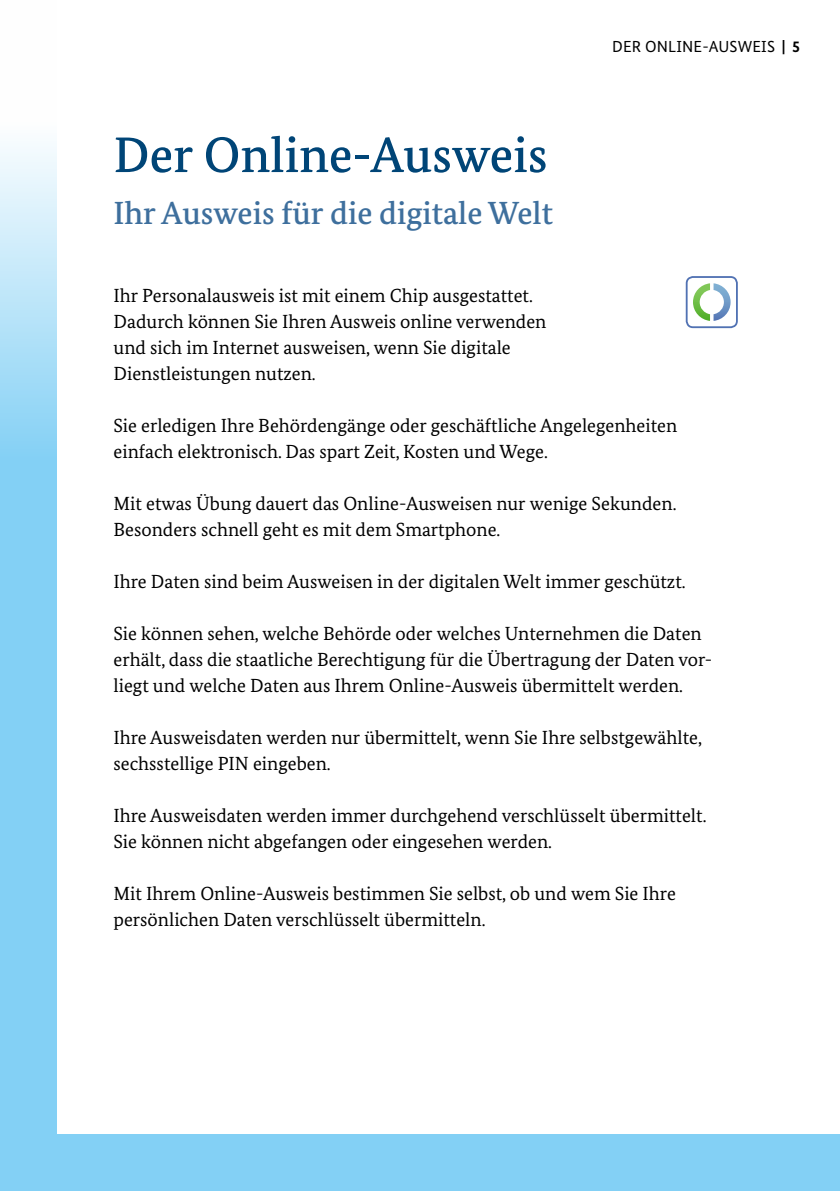
<style>
.page{position:relative;width:840px;height:1191px;background:#fff}
.page>*{position:absolute;margin:0;border:0;box-sizing:border-box;transform-origin:0 0}
.t1{font:500 50px "Bundes Serif";color:#004577}
.t2{font:500 32px "Bundes Serif";color:#3e6f9d}
.t3{font:19px/26px "Bundes Serif";color:#000}
.t4{font:16px "Bundes Sans";letter-spacing:.01em;color:#000}
.s1{font-weight:700}
</style>
<div class="page">
<div style="left:0;top:1134px;width:839px;height:57px;background:#83d0f5"></div>
<svg style="left:0;top:146px;width:57px;height:988px;background:#95d6f6"></svg>
<div style="left:685px;top:276px;width:52px;height:52px;border:2px solid #5172b3;border-radius:6px"></div>
<img style="left:693px;top:283px;width:16px;height:38px">
<img style="left:713px;top:283px;width:17px;height:38px">
<h2 class="t1" style="left:113px;top:124px;width:435px">Der Online-Ausweis</h2>
<h3 class="t2" style="left:113px;top:194px;width:441px">Ihr Ausweis für die digitale Welt</h3>
<p class="t4" style="left:611px;top:37px;width:189px">DER ONLINE-AUSWEIS <span class="s1">| 5</span></p>
<p class="t3" style="left:113px;top:282px;width:420px">Ihr Personalausweis ist mit einem Chip ausgestattet.</p>
<p class="t3" style="left:113px;top:308px;width:434px">Dadurch können Sie Ihren Ausweis online verwenden und sich im Internet ausweisen, wenn Sie digitale<br>Dienstleistungen nutzen.</p>
<p class="t3" style="left:113px;top:412px;width:565px">Sie erledigen Ihre Behördengänge oder geschäftliche Angelegenheiten einfach elektronisch. Das spart Zeit, Kosten und Wege.</p>
<p class="t3" style="left:113px;top:490px;width:564px">Mit etwas Übung dauert das Online-Ausweisen nur wenige Sekunden.<br>Besonders schnell geht es mit dem Smartphone.</p>
<p class="t3" style="left:113px;top:568px;width:573px">Ihre Daten sind beim Ausweisen in der digitalen Welt immer geschützt.</p>
<p class="t3" style="left:113px;top:620px;width:600px">Sie können sehen, welche Behörde oder welches Unternehmen die Daten erhält, dass die staatliche Berechtigung für die Übertragung der Daten vor&shy;liegt und welche Daten aus Ihrem Online-Ausweis übermittelt werden.</p>
<p class="t3" style="left:113px;top:724px;width:589px">Ihre Ausweisdaten werden nur übermittelt, wenn Sie Ihre selbstgewählte, sechsstellige PIN eingeben.</p>
<p class="t3" style="left:113px;top:802px;width:594px">Ihre Ausweisdaten werden immer durchgehend verschlüsselt übermittelt.<br>Sie können nicht abgefangen oder eingesehen werden.</p>
<p class="t3" style="left:113px;top:880px;width:563px">Mit Ihrem Online-Ausweis bestimmen Sie selbst, ob und wem Sie Ihre persönlichen Daten verschlüsselt übermitteln.</p>
</div>
